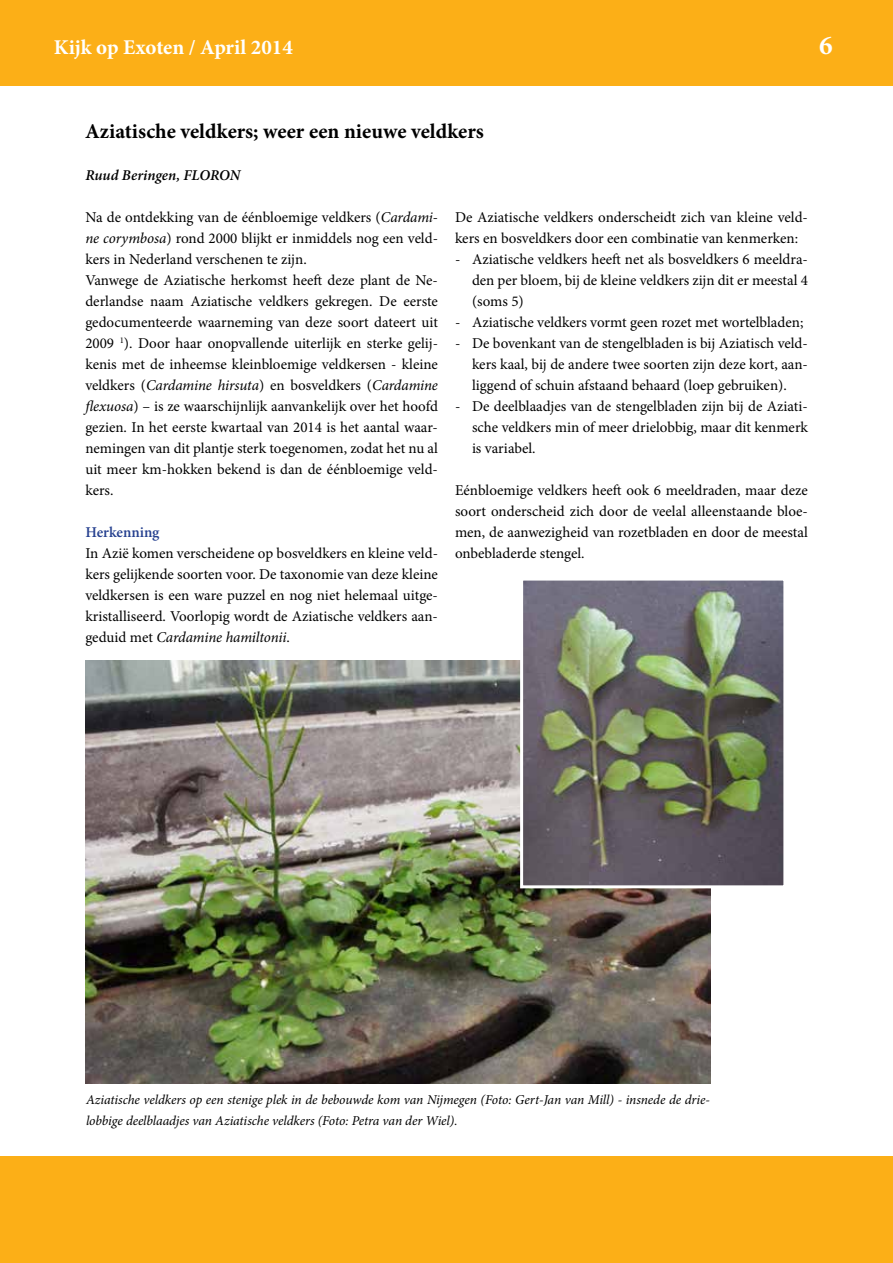
<style>
.page{position:relative;width:893px;height:1263px;background:#fff}
.page>*{position:absolute;margin:0;border:0;box-sizing:border-box;transform-origin:0 0}
.t1{font:700 27px "Minion Pro";color:#fff}
.t2{font:700 21px "Minion Pro";color:#000}
.t3{font:700 21px "Minion Pro";letter-spacing:-.005em;color:#fff}
.t4{font:15px/21px "Minion Pro";color:#000;text-align:justify}
.t5{font:italic 600 15px "Minion Pro";letter-spacing:-.005em;color:#000}
.t6{font:600 15px "Minion Pro";letter-spacing:-.005em;color:#25408f}
.t7{font:italic 13.5px/21px "Minion Pro";letter-spacing:-.005em;color:#000}
.s1{font-style:italic}
</style>
<div class="page">
<div style="left:0;top:1157px;width:893px;height:106px;background:#fcaf17"></div>
<div style="left:0;top:0;width:893px;height:85px;background:#fcaf17"></div>
<img style="left:85px;top:661px;width:625px;height:422px">
<img style="left:524px;top:582px;width:258px;height:302px">
<div style="left:520px;top:578px;width:266px;height:310px;border:3px solid #fff"></div>
<h2 class="t3" style="left:54px;top:32px;width:240px">Kijk op Exoten / April 2014</h2>
<h1 class="t1" style="left:819px;top:26px;width:15px">6</h1>
<h2 class="t2" style="left:85px;top:116px;width:400px">Aziatische veldkers; weer een nieuwe veldkers</h2>
<p class="t5" style="left:85px;top:165px;width:156px">Ruud Beringen, FLORON</p>
<p class="t4" style="left:85px;top:207px;width:354px;text-align:left">Na de ontdekking van de éénbloemige veldkers (<span class="s1">Cardami&shy;ne corymbosa</span>) rond 2000 blijkt er inmiddels nog een veld&shy;kers in Nederland verschenen te zijn.<br>Vanwege de Aziatische herkomst heeft deze plant de Ne&shy;derlandse naam Aziatische veldkers gekregen. De eerste gedocumenteerde waarneming van deze soort dateert uit 2009 <sup>1</sup>). Door haar onopvallende uiterlijk en sterke gelij&shy;kenis met de inheemse kleinbloemige veldkersen - kleine veldkers (<span class="s1">Cardamine hirsuta</span>) en bosveldkers (<span class="s1">Cardamine flexuosa</span>) – is ze waarschijnlijk aanvankelijk over het hoofd gezien. In het eerste kwartaal van 2014 is het aantal waar&shy;nemingen van dit plantje sterk toegenomen, zodat het nu al uit meer km-hokken bekend is dan de éénbloemige veld&shy;kers.</p>
<p class="t6" style="left:85px;top:522px;width:76px">Herkenning</p>
<p class="t4" style="left:85px;top:543px;width:354px">In Azië komen verscheidene op bosveldkers en kleine veld&shy;kers gelijkende soorten voor. De taxonomie van deze kleine veldkersen is een ware puzzel en nog niet helemaal uitge&shy;kristalliseerd. Voorlopig wordt de Aziatische veldkers aan&shy;geduid met <span class="s1">Cardamine hamiltonii</span>.</p>
<p class="t4" style="left:455px;top:207px;width:354px">De Aziatische veldkers onderscheidt zich van kleine veld&shy;kers en bosveldkers door een combinatie van kenmerken:</p>
<p class="t4" style="left:472px;top:249px;width:337px;text-indent:-17px">- Aziatische veldkers heeft net als bosveldkers 6 meeldra&shy;den per bloem, bij de kleine veldkers zijn dit er meestal 4 (soms 5)</p>
<p class="t4" style="left:455px;top:312px;width:350px">- Aziatische veldkers vormt geen rozet met wortelbladen;</p>
<p class="t4" style="left:472px;top:333px;width:337px;text-indent:-17px">- De bovenkant van de stengelbladen is bij Aziatisch veld&shy;kers kaal, bij de andere twee soorten zijn deze kort, aan&shy;liggend of schuin afstaand behaard (loep gebruiken).</p>
<p class="t4" style="left:472px;top:396px;width:337px;text-indent:-17px">- De deelblaadjes van de stengelbladen zijn bij de Aziati&shy;sche veldkers min of meer drielobbig, maar dit kenmerk is variabel.</p>
<p class="t4" style="left:455px;top:480px;width:354px">Eénbloemige veldkers heeft ook 6 meeldraden, maar deze soort onderscheid zich door de veelal alleenstaande bloe&shy;men, de aanwezigheid van rozetbladen en door de meestal onbebladerde stengel.</p>
<p class="t7" style="left:86px;top:1089px;width:626px">Aziatische veldkers op een stenige plek in de bebouwde kom van Nijmegen (Foto: Gert-Jan van Mill) - insnede de drie&shy;lobbige deelblaadjes van Aziatische veldkers (Foto: Petra van der Wiel).</p>
</div>
